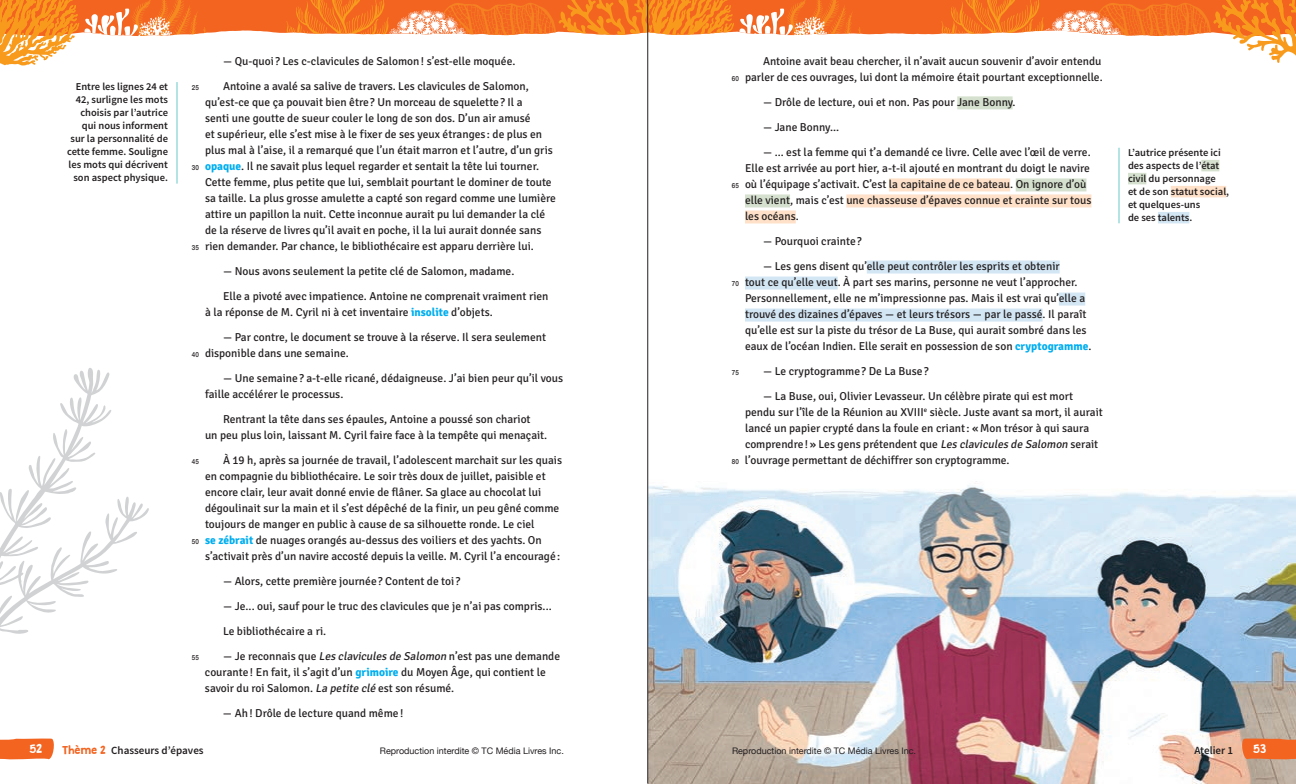
<style>
.page{position:relative;width:1296px;height:784px;background:#fff}
.page>*{position:absolute;margin:0;border:0;box-sizing:border-box;transform-origin:0 0}
.t1{font:11.5px/16px "Signika";color:#231f20}
.t2{font:600 11px "Source Sans Pro";color:#231f20}
.t3{font:11px "Granstander Clean";color:#fff}
.t4{font:600 10.5px/13px "Source Sans Pro";color:#231f20;text-align:right}
.t5{font:9px "Helvetica Neue";color:#231f20}
.t6{font:500 7px "Helvetica Neue LT Std";color:#231f20;scale:.9 1}
.s1{font-weight:700;color:#00aeef}
.s2{font-style:italic}
.s3{font-family:"Granstander Clean";font-weight:400;font-size:10px;color:#f36421}
</style>
<div class="page">
<svg style="left:0;top:368px;width:149px;height:266px"></svg>
<svg style="left:0;top:0;width:624px;height:65px"></svg>
<hr style="left:176px;top:82px;width:2px;height:102px;background:#6bc9ca">
<svg style="left:0;top:738px;width:54px;height:22px"></svg>
<svg style="left:649px;top:0;width:647px;height:63px"></svg>
<img style="left:649px;top:481px;width:647px;height:302px">
<div style="left:957px;top:96px;width:56px;height:13px;background:#d5e1ce"></div>
<div style="left:889px;top:178px;width:121px;height:13px;background:#fee1c8"></div>
<div style="left:1016px;top:178px;width:70px;height:13px;background:#d5e1ce"></div>
<div style="left:745px;top:194px;width:45px;height:13px;background:#d5e1ce"></div>
<div style="left:846px;top:194px;width:245px;height:13px;background:#fee1c8"></div>
<div style="left:745px;top:210px;width:51px;height:13px;background:#fee1c8"></div>
<div style="left:867px;top:260px;width:193px;height:13px;background:#d3e6f4"></div>
<div style="left:745px;top:276px;width:93px;height:13px;background:#d3e6f4"></div>
<div style="left:1059px;top:292px;width:26px;height:13px;background:#d3e6f4"></div>
<div style="left:745px;top:308px;width:298px;height:13px;background:#d3e6f4"></div>
<hr style="left:1118px;top:148px;width:2px;height:75px;background:#6bc9ca">
<div style="left:1201px;top:160px;width:18px;height:11px;background:#d5e1ce"></div>
<div style="left:1128px;top:173px;width:18px;height:11px;background:#d5e1ce"></div>
<div style="left:1171px;top:186px;width:55px;height:11px;background:#fee1c8"></div>
<div style="left:1158px;top:212px;width:31px;height:11px;background:#d3e6f4"></div>
<svg style="left:1240px;top:737px;width:56px;height:23px"></svg>
<hr style="left:648px;top:0;width:1px;height:783px;background:#231f20">
<p class="t4" style="left:67px;top:80px;width:102px">Entre les lignes 24 et<br>42, surligne les mots choisis par l’autrice qui nous informent sur la personnalité de cette femme. Souligne les mots qui décrivent son aspect physique.</p>
<p class="t1" style="left:223px;top:49px;width:307px;line-height:25px">— Qu-quoi? Les c-clavicules de Salomon! s’est-elle moquée.<br>Antoine a avalé sa salive de travers. Les clavicules de Salomon,</p>
<p class="t1" style="left:205px;top:94px;width:352px">qu’est-ce que ça pouvait bien être? Un morceau de squelette ? Il a<br>senti une goutte de sueur couler le long de son dos. D’un air amusé<br>et supérieur, elle s’est mise à le fixer de ses yeux étranges : de plus en plus mal à l’aise, il a remarqué que l’un était marron et l’autre, d’un gris <span class="s1">opaque</span>. Il ne savait plus lequel regarder et sentait la tête lui tourner.<br>Cette femme, plus petite que lui, semblait pourtant le dominer de toute sa taille. La plus grosse amulette a capté son regard comme une lumière attire un papillon la nuit. Cette inconnue aurait pu lui demander la clé de la réserve de livres qu’il avait en poche, il la lui aurait donnée sans rien demander. Par chance, le bibliothécaire est apparu derrière lui.</p>
<p class="t1" style="left:223px;top:259px;width:327px;line-height:25px">— Nous avons seulement la petite clé de Salomon, madame.<br>Elle a pivoté avec impatience. Antoine ne comprenait vraiment rien</p>
<p class="t1" style="left:205px;top:304px;width:289px">à la réponse de M. Cyril ni à cet inventaire <span class="s1">insolite</span> d’objets.</p>
<p class="t1" style="left:205px;top:329px;width:343px;text-indent:18px">— Par contre, le document se trouve à la réserve. Il sera seulement disponible dans une semaine.</p>
<p class="t1" style="left:205px;top:370px;width:360px;text-indent:18px">— Une semaine ? a-t-elle ricané, dédaigneuse. J’ai bien peur qu’il vous faille accélérer le processus.</p>
<p class="t1" style="left:205px;top:411px;width:344px;text-align:center">Rentrant la tête dans ses épaules, Antoine a poussé son chariot<br>un peu plus loin, laissant M. Cyril faire face à la tempête qui menaçait.</p>
<p class="t1" style="left:205px;top:452px;width:359px;text-indent:18px">À 19 h, après sa journée de travail, l’adolescent marchait sur les quais en compagnie du bibliothécaire. Le soir très doux de juillet, paisible et encore clair, leur avait donné envie de flâner. Sa glace au chocolat lui dégoulinait sur la main et il s’est dépêché de la finir, un peu gêné comme toujours de manger en public à cause de sa silhouette ronde. Le ciel<br><span class="s1">se zébrait</span> de nuages orangés au-dessus des voiliers et des yachts. On s’activait près d’un navire accosté depuis la veille. M. Cyril l’a encouragé :</p>
<p class="t1" style="left:223px;top:573px;width:239px">— Alors, cette première journée? Content de toi?</p>
<p class="t1" style="left:223px;top:594px;width:330px;line-height:25px">— Je... oui, sauf pour le truc des clavicules que je n’ai pas compris...<br>Le bibliothécaire a ri.</p>
<p class="t1" style="left:205px;top:648px;width:357px;text-indent:18px">— Je reconnais que <span class="s2">Les clavicules de Salomon</span> n’est pas une demande courante ! En fait, il s’agit d’un <span class="s1">grimoire</span> du Moyen Âge, qui contient le savoir du roi Salomon. <span class="s2">La petite clé</span> est son résumé.</p>
<p class="t1" style="left:223px;top:705px;width:182px">— Ah! Drôle de lecture quand même!</p>
<p class="t6" style="left:192px;top:83px;width:9px">25</p>
<p class="t6" style="left:192px;top:163px;width:9px">30</p>
<p class="t6" style="left:192px;top:243px;width:9px">35</p>
<p class="t6" style="left:192px;top:350px;width:9px">40</p>
<p class="t6" style="left:192px;top:457px;width:9px">45</p>
<p class="t6" style="left:192px;top:537px;width:9px">50</p>
<p class="t6" style="left:192px;top:653px;width:9px">55</p>
<p class="t3" style="left:30px;top:742px;width:14px">52</p>
<p class="t2" style="left:63px;top:742px;width:143px"><span class="s3">Thème 2</span> Chasseurs d’épaves</p>
<p class="t5" style="left:380px;top:743px;width:186px">Reproduction interdite © TC Média Livres Inc.</p>
<p class="t1" style="left:745px;top:53px;width:359px;text-align:right">Antoine avait beau chercher, il n’avait aucun souvenir d’avoir entendu parler de ces ouvrages, lui dont la mémoire était pourtant exceptionnelle.</p>
<p class="t1" style="left:763px;top:94px;width:254px">— Drôle de lecture, oui et non. Pas pour Jane Bonny.</p>
<p class="t1" style="left:763px;top:119px;width:78px">— Jane Bonny...</p>
<p class="t1" style="left:745px;top:144px;width:348px;text-indent:18px">— ... est la femme qui t’a demandé ce livre. Celle avec l’œil de verre.<br>Elle est arrivée au port hier, a-t-il ajouté en montrant du doigt le navire où l’équipage s’activait. C’est la capitaine de ce bateau. On ignore d’où elle vient, mais c’est une chasseuse d’épaves connue et crainte sur tous les océans.</p>
<p class="t1" style="left:763px;top:233px;width:100px">— Pourquoi crainte ?</p>
<p class="t1" style="left:745px;top:258px;width:348px;text-indent:18px">— Les gens disent qu’elle peut contrôler les esprits et obtenir<br>tout ce qu’elle veut. À part ses marins, personne ne veut l’approcher.<br>Personnellement, elle ne m’impressionne pas. Mais il est vrai qu’elle a trouvé des dizaines d’épaves — et leurs trésors — par le passé. Il paraît qu’elle est sur la piste du trésor de La Buse, qui aurait sombré dans les eaux de l’océan Indien. Elle serait en possession de son <span class="s1">cryptogramme</span>.</p>
<p class="t1" style="left:763px;top:363px;width:167px">— Le cryptogramme ? De La Buse?</p>
<p class="t1" style="left:745px;top:388px;width:359px;text-indent:18px">— La Buse, oui, Olivier Levasseur. Un célèbre pirate qui est mort pendu sur l’île de la Réunion au XVIII<sup>e</sup> siècle. Juste avant sa mort, il aurait lancé un papier crypté dans la foule en criant: «Mon trésor à qui saura comprendre!» Les gens prétendent que <span class="s2">Les clavicules de Salomon</span> serait l’ouvrage permettant de déchiffrer son cryptogramme.</p>
<p class="t6" style="left:732px;top:74px;width:9px">60</p>
<p class="t6" style="left:732px;top:181px;width:9px">65</p>
<p class="t6" style="left:732px;top:279px;width:9px">70</p>
<p class="t6" style="left:732px;top:368px;width:9px">75</p>
<p class="t6" style="left:732px;top:457px;width:9px">80</p>
<p class="t4" style="left:1128px;top:146px;width:103px;text-align:left">L’autrice présente ici des aspects de l’état civil du personnage<br>et de son statut social, et quelques-uns<br>de ses talents.</p>
<p class="t5" style="left:732px;top:743px;width:186px">Reproduction interdite © TC Média Livres Inc.</p>
<p class="t2" style="left:1194px;top:742px;width:40px">Atelier 1</p>
<p class="t3" style="left:1254px;top:742px;width:14px">53</p>
</div>
